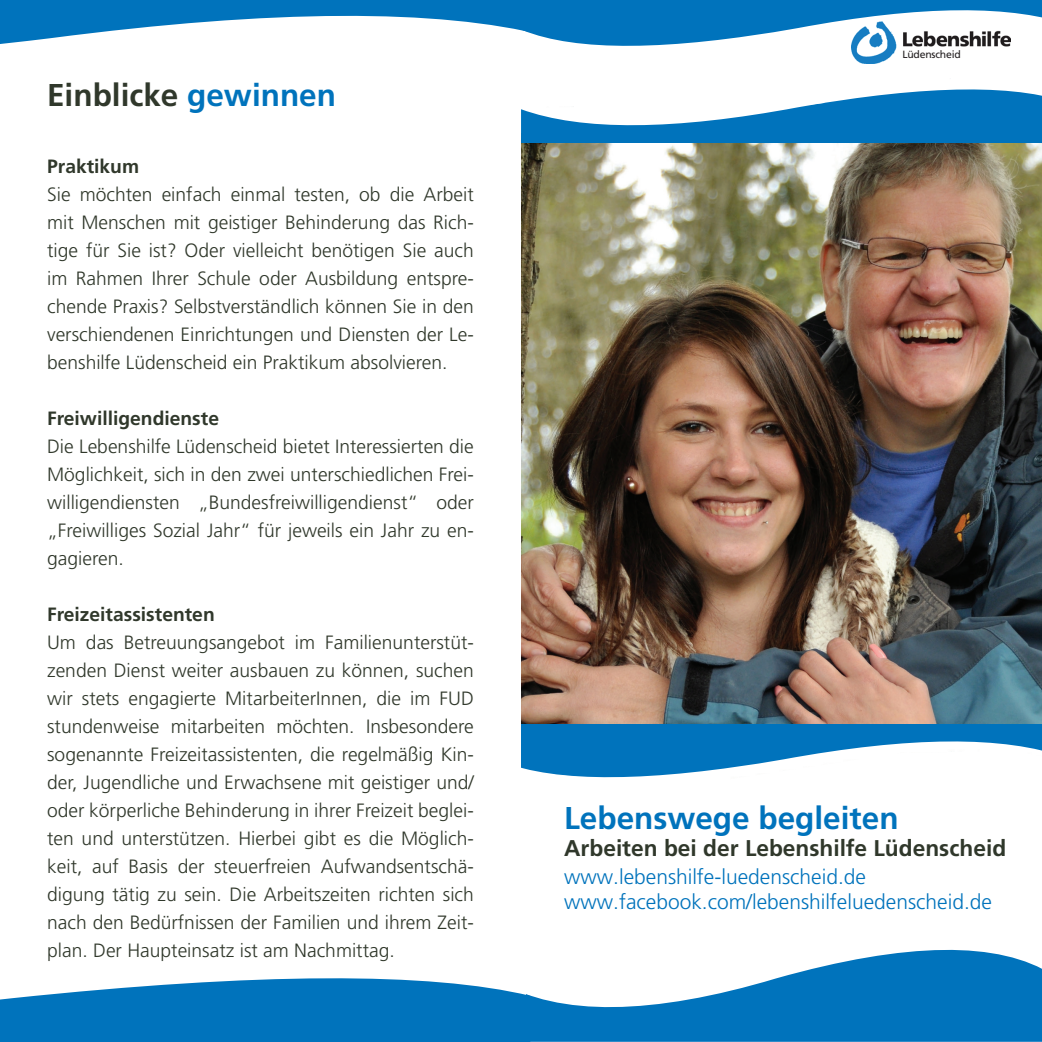
<style>
.page{position:relative;width:1042px;height:1042px;background:#fff}
.page>*{position:absolute;margin:0;border:0;box-sizing:border-box;transform-origin:0 0}
.t1{font:700 31.5px "Frutiger LT Pro";color:#0073bc}
.t2{font:700 31.5px "Frutiger LT Pro";color:#30382b}
.t3{font:700 22.75px "Frutiger LT Pro";color:#30382b}
.t4{font:300 21px/25.2px "Frutiger LT Pro";color:#0073bc}
.t5{font:300 19.25px/28px "Frutiger LT Pro";color:#30382b;text-align:justify}
.t6{font:700 19.25px "Frutiger LT Pro";color:#30382b}
.t7{font:10.5px "Frutiger LT Pro";letter-spacing:-.02em;color:#231f20}
.s1{color:#0073bc}
</style>
<div class="page">
<img style="left:521px;top:142px;width:521px;height:582px">
<svg style="left:530px;top:949px;width:512px;height:93px;fill:#0073bc"></svg>
<svg style="left:0;top:978px;width:530px;height:64px;background:#1c82c3"></svg>
<svg style="left:0;top:0;width:1042px;height:142px"></svg>
<svg style="left:521px;top:724px;width:521px;height:54px"></svg>
<h1 class="t2" style="left:47px;top:76px;width:290px">Einblicke <span class="s1">gewinnen</span></h1>
<p class="t6" style="left:47px;top:155px;width:94px">Praktikum</p>
<p class="t5" style="left:47px;top:180px;width:428px">Sie möchten einfach einmal testen, ob die Arbeit mit Menschen mit geistiger Behinderung das Rich&shy;tige für Sie ist? Oder vielleicht benötigen Sie auch im Rahmen Ihrer Schule oder Ausbildung entspre&shy;chende Praxis? Selbstverständlich können Sie in den verschiendenen Einrichtungen und Diensten der Le&shy;benshilfe Lüdenscheid ein Praktikum absolvieren.</p>
<p class="t6" style="left:47px;top:407px;width:173px">Freiwilligendienste</p>
<p class="t5" style="left:47px;top:432px;width:428px">Die Lebenshilfe Lüdenscheid bietet Interessierten die Möglichkeit, sich in den zwei unterschiedlichen Frei&shy;willigendiensten „Bundesfreiwilligendienst“ oder „Freiwilliges Sozial Jahr“ für jeweils ein Jahr zu en&shy;gagieren.</p>
<p class="t6" style="left:47px;top:603px;width:169px">Freizeitassistenten</p>
<p class="t5" style="left:47px;top:628px;width:428px">Um das Betreuungsangebot im Familienunterstüt&shy;zenden Dienst weiter ausbauen zu können, suchen wir stets engagierte MitarbeiterInnen, die im FUD stundenweise mitarbeiten möchten. Insbesondere sogenannte Freizeitassistenten, die regelmäßig Kin&shy;der, Jugendliche und Erwachsene mit geistiger und/ oder körperliche Behinderung in ihrer Freizeit beglei&shy;ten und unterstützen. Hierbei gibt es die Möglich&shy;keit, auf Basis der steuerfreien Aufwandsentschä&shy;digung tätig zu sein. Die Arbeitszeiten richten sich nach den Bedürfnissen der Familien und ihrem Zeit&shy;plan. Der Haupteinsatz ist am Nachmittag.</p>
<p class="t7" style="left:902px;top:48px;width:60px">Lüdenscheid</p>
<h1 class="t1" style="left:564px;top:799px;width:336px">Lebenswege begleiten</h1>
<p class="t3" style="left:564px;top:835px;width:444px">Arbeiten bei der Lebenshilfe Lüdenscheid</p>
<p class="t4" style="left:564px;top:864px;width:429px">www.lebenshilfe-luedenscheid.de www.facebook.com/lebenshilfeluedenscheid.de</p>
</div>
